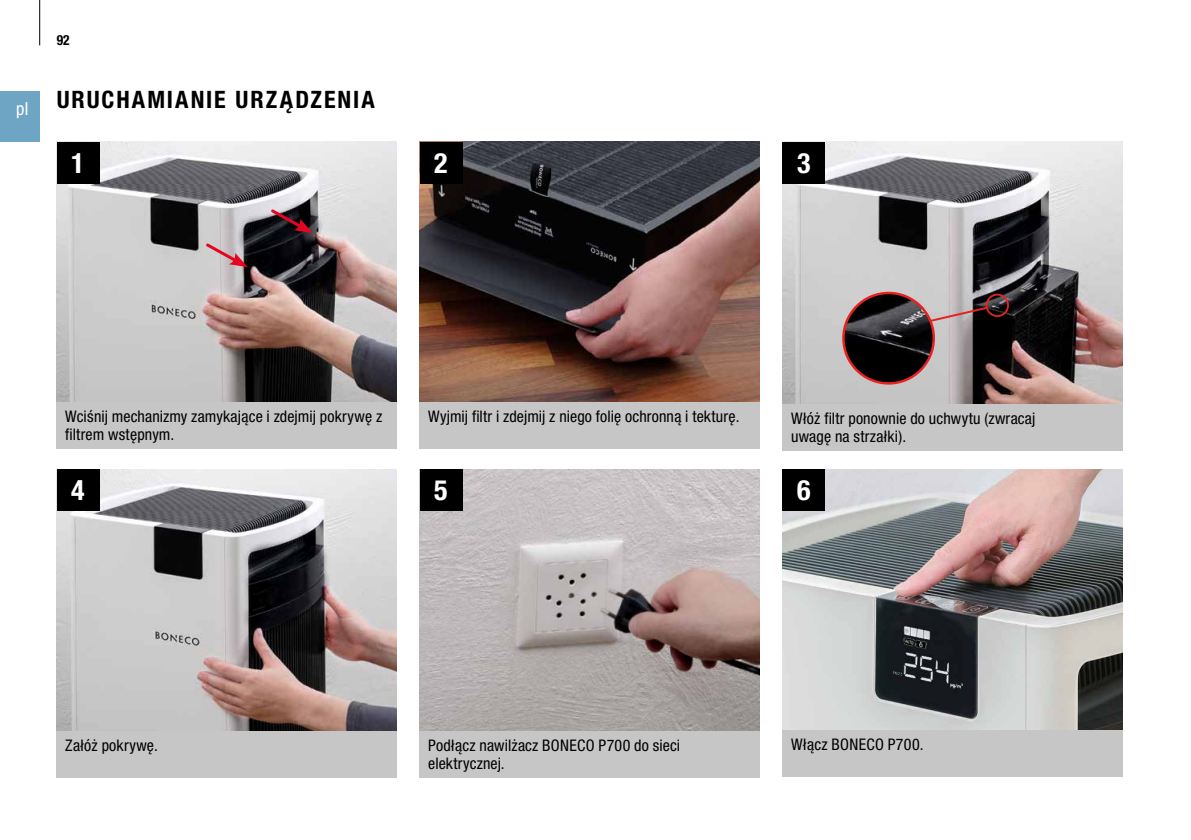
<style>
.page{position:relative;width:1191px;height:840px;background:#fff}
.page>*{position:absolute;margin:0;border:0;box-sizing:border-box;transform-origin:0 0}
.t1{font:700 condensed 28px "Helvetica Neue LTW1 G";color:#fff}
.t2{font:700 condensed 24px "Helvetica Neue LTW1 G";letter-spacing:.085em;color:#000}
.t3{font:condensed 16px/18px "Helvetica Neue LTW1 G";letter-spacing:.01em;color:#000}
.t4{font:700 condensed 14px "Helvetica Neue LTW1 G";color:#000;scale:.96 1}
</style>
<div class="page">
<div style="left:0;top:91px;width:40px;height:51px;background:#6ea5c4"></div>
<hr style="left:39px;top:0;width:1px;height:45px;background:#000">
<img style="left:782px;top:469px;width:341px;height:260px">
<img style="left:420px;top:142px;width:340px;height:260px">
<img style="left:782px;top:142px;width:341px;height:261px">
<img style="left:57px;top:142px;width:340px;height:260px">
<img style="left:57px;top:469px;width:340px;height:261px">
<img style="left:420px;top:469px;width:340px;height:261px">
<div style="left:782px;top:469px;width:43px;height:41px;background:#000"></div>
<div style="left:782px;top:142px;width:43px;height:41px;background:#000"></div>
<div style="left:57px;top:142px;width:42px;height:41px;background:#000"></div>
<div style="left:57px;top:469px;width:42px;height:41px;background:#000"></div>
<div style="left:420px;top:142px;width:42px;height:41px;background:#000"></div>
<div style="left:420px;top:469px;width:42px;height:41px;background:#000"></div>
<div style="left:782px;top:403px;width:341px;height:47px;background:#c6c6c6"></div>
<div style="left:57px;top:402px;width:340px;height:46px;background:#c6c6c6"></div>
<div style="left:57px;top:730px;width:340px;height:47px;background:#c6c6c6"></div>
<div style="left:420px;top:402px;width:340px;height:46px;background:#c6c6c6"></div>
<div style="left:782px;top:729px;width:341px;height:47px;background:#c6c6c6"></div>
<div style="left:420px;top:730px;width:340px;height:47px;background:#c6c6c6"></div>
<svg style="left:203px;top:241px;width:45px;height:26px"></svg>
<svg style="left:268px;top:207px;width:45px;height:26px"></svg>
<div style="left:985px;top:293px;width:24px;height:24px;border:2px solid #e52321;border-radius:50%"></div>
<svg style="left:926px;top:305px;width:63px;height:18px"></svg>
<img style="left:843px;top:293px;width:90px;height:90px;border-radius:45px">
<div style="left:842px;top:291px;width:93px;height:93px;border:2px solid #e52321;border-radius:50%"></div>
<p class="t4" style="left:57px;top:32px;width:15px">92</p>
<h2 class="t2" style="left:16px;top:85px;width:360px"><sub>pl</sub> URUCHAMIANIE URZĄDZENIA</h2>
<h1 class="t1" style="left:71px;top:146px;width:15px">1</h1>
<h1 class="t1" style="left:797px;top:146px;width:15px">3</h1>
<h1 class="t1" style="left:434px;top:146px;width:15px">2</h1>
<p class="t3" style="left:65px;top:407px;width:318px">Wciśnij mechanizmy zamykające i zdejmij pokrywę z filtrem wstępnym.</p>
<h1 class="t1" style="left:71px;top:472px;width:15px">4</h1>
<p class="t3" style="left:428px;top:407px;width:313px">Wyjmij filtr i zdejmij z niego folię ochronną i tekturę.</p>
<h1 class="t1" style="left:434px;top:472px;width:15px">5</h1>
<p class="t3" style="left:791px;top:409px;width:246px">Włóż filtr ponownie do uchwytu (zwracaj uwagę na strzałki).</p>
<h1 class="t1" style="left:797px;top:473px;width:15px">6</h1>
<p class="t3" style="left:65px;top:736px;width:94px">Załóż pokrywę.</p>
<p class="t3" style="left:428px;top:736px;width:253px">Podłącz nawilżacz BONECO P700 do sieci</p>
<p class="t3" style="left:791px;top:735px;width:134px">Włącz BONECO P700.</p>
<p class="t3" style="left:428px;top:754px;width:78px">elektrycznej.</p>
</div>
